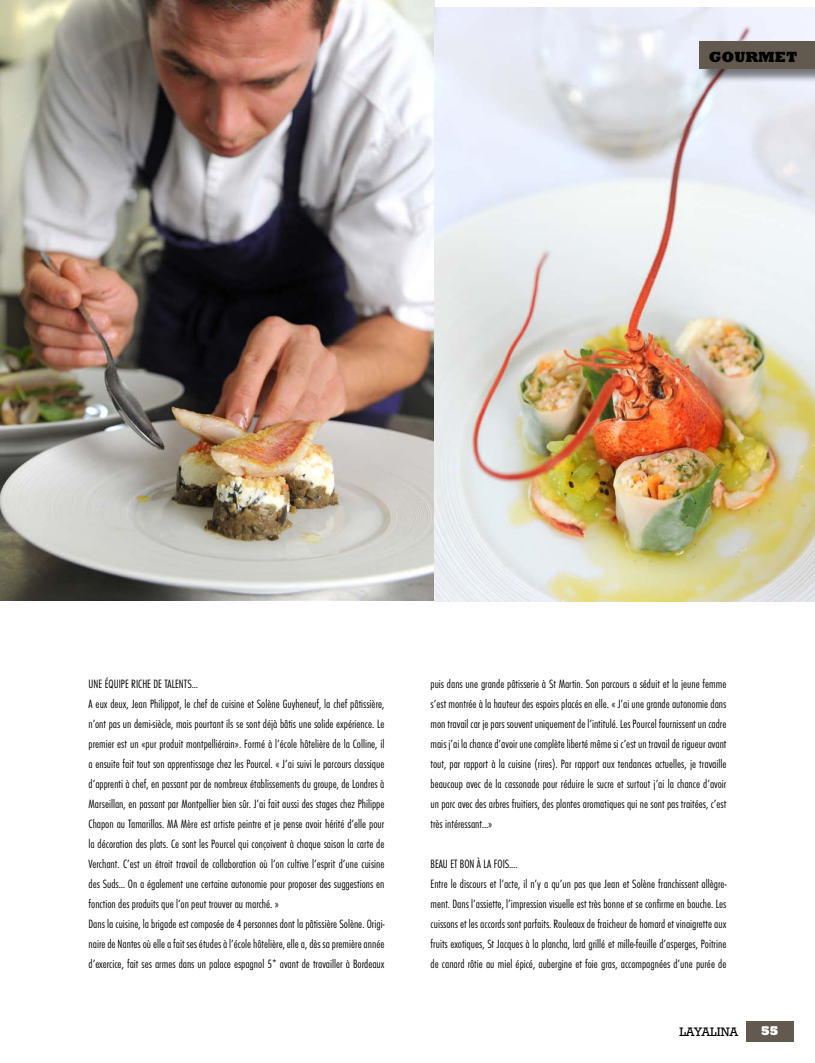
<style>
.page{position:relative;width:815px;height:1063px;background:#fff}
.page>*{position:absolute;margin:0;border:0;box-sizing:border-box;transform-origin:0 0}
.t1{font:800 15px "Rockwell";color:#000}
.t2{font:300 condensed 12.5px/20px "Futura T";color:#000}
.t3{font:12.5px "Rockwell";color:#000}
.t4{font:800 12.5px "Rockwell";color:#fff}
</style>
<div class="page">
<div style="left:746px;top:1022px;width:48px;height:20px;background:#635a4f"></div>
<img style="left:0;top:0;width:435px;height:600px">
<img style="left:434px;top:7px;width:381px;height:594px">
<div style="left:699px;top:42px;width:116px;height:41px;background:#000;opacity:.5"></div>
<div style="left:699px;top:41px;width:116px;height:28px;background:#635a4f"></div>
<p class="t1" style="left:709px;top:47px;width:90px">GOURMET</p>
<p class="t2" style="left:89px;top:674px;width:297px">Une équipe riche de talents…<br>A eux deux, Jean Philippot, le chef de cuisine et Solène Guyheneuf, la chef pâtissière, n’ont pas un demi-siècle, mais pourtant ils se sont déjà bâtis une solide expérience. Le premier est un «pur produit montpelliérain». Formé à l’école hôtelière de la Colline, il a ensuite fait tout son apprentissage chez les Pourcel. « J’ai suivi le parcours classique d’apprenti à chef, en passant par de nombreux établissements du groupe, de Londres à Marseillan, en passant par Montpellier bien sûr. J’ai fait aussi des stages chez Philippe Chapon au Tamarillos. MA Mère est artiste peintre et je pense avoir hérité d’elle pour la décoration des plats. Ce sont les Pourcel qui conçoivent à chaque saison la carte de Verchant. C’est un étroit travail de collaboration où l’on cultive l’esprit d’une cuisine des Suds… On a également une certaine autonomie pour proposer des suggestions en fonction des produits que l’on peut trouver au marché. »<br>Dans la cuisine, la brigade est composée de 4 personnes dont la pâtissière Solène. Origi&shy;naire de Nantes où elle a fait ses études à l’école hôtelière, elle a, dès sa première année d’exercice, fait ses armes dans un palace espagnol 5* avant de travailler à Bordeaux</p>
<p class="t2" style="left:431px;top:674px;width:297px;text-align:justify">puis dans une grande pâtisserie à St Martin. Son parcours a séduit et la jeune femme s’est montrée à la hauteur des espoirs placés en elle. « J’ai une grande autonomie dans mon travail car je pars souvent uniquement de l’intitulé. Les Pourcel fournissent un cadre mais j’ai la chance d’avoir une complète liberté même si c’est un travail de rigueur avant tout, par rapport à la cuisine (rires). Par rapport aux tendances actuelles, je travaille beaucoup avec de la cassonade pour réduire le sucre et surtout j’ai la chance d’avoir un parc avec des arbres fruitiers, des plantes aromatiques qui ne sont pas traitées, c’est très intéressant…»</p>
<p class="t2" style="left:431px;top:854px;width:297px">Beau et bon à la fois….<br>Entre le discours et l’acte, il n’y a qu’un pas que Jean et Solène franchissent allègre&shy;ment. Dans l’assiette, l’impression visuelle est très bonne et se confirme en bouche. Les cuissons et les accords sont parfaits. Rouleaux de fraicheur de homard et vinaigrette aux fruits exotiques, St Jacques à la plancha, lard grillé et mille-feuille d’asperges, Poitrine de canard rôtie au miel épicé, aubergine et foie gras, accompagnées d’une purée de</p>
<p class="t3" style="left:679px;top:1024px;width:60px">LAYALINA</p>
<p class="t4" style="left:761px;top:1023px;width:19px">55</p>
</div>
